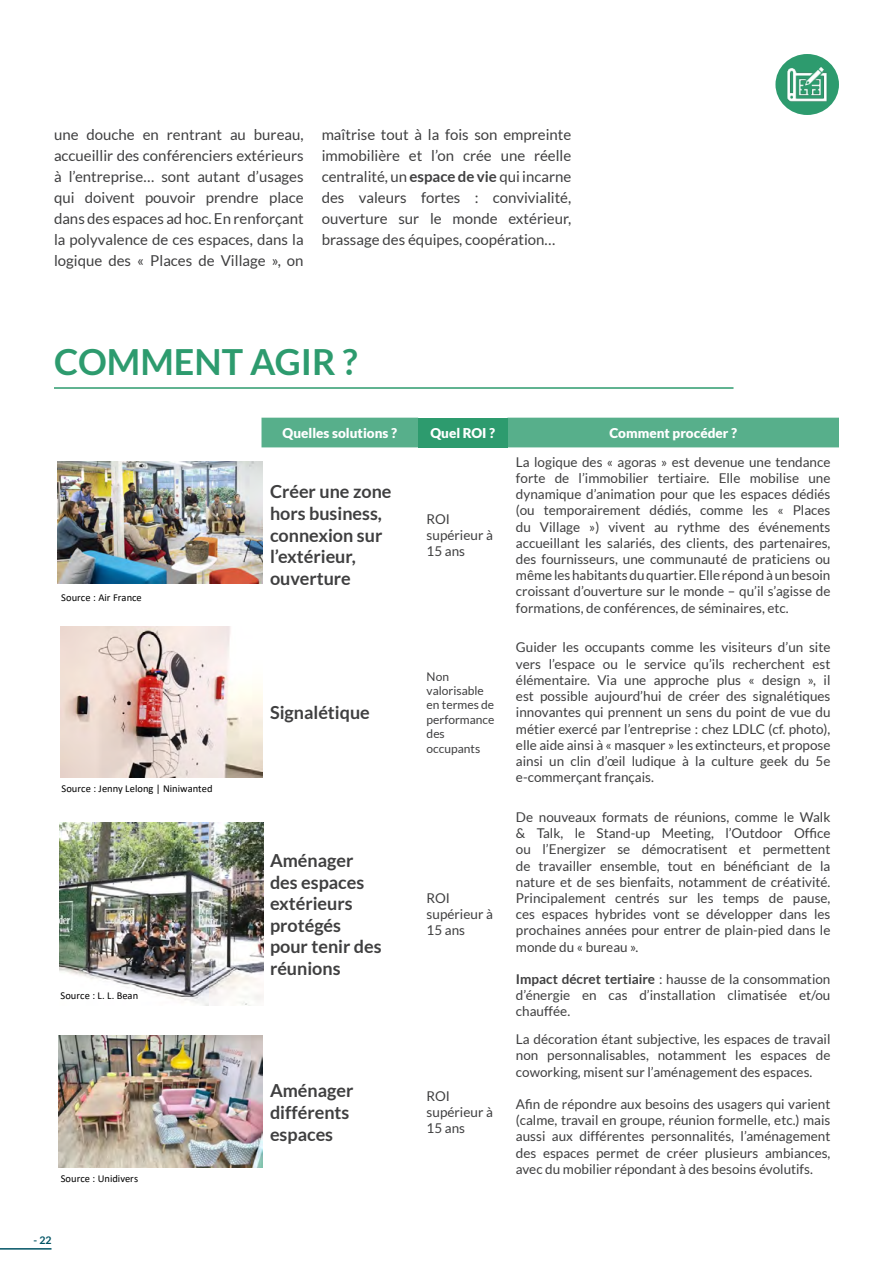
<style>
.page{position:relative;width:893px;height:1263px;background:#fff}
.page>*{position:absolute;margin:0;border:0;box-sizing:border-box;transform-origin:0 0}
.t1{font:700 36px "Lato";color:#2d9b6e}
.t2{font:700 18px/21.6px "Lato";color:#3f3f40}
.t3{font:15px/21px "Lato";color:#3f3f40;text-align:justify}
.t4{font:13.5px/16.2px "Lato";color:#3f3f40;text-align:justify}
.t5{font:900 13.5px "Lato";color:#fff}
.t6{font:12px/14.4px "Lato";color:#3f3f40}
.t7{font:10.5px "Calibri";letter-spacing:.005em;color:#000}
.t8{font:700 10.5px "Lato";color:#005364}
.s1{font-weight:700}
</style>
<div class="page">
<div style="left:261px;top:418px;width:578px;height:29px;background:#57af8b"></div>
<div style="left:418px;top:418px;width:89px;height:29px;background:#2d9b6e"></div>
<img style="left:58px;top:462px;width:204px;height:121px">
<img style="left:60px;top:627px;width:202px;height:150px">
<img style="left:60px;top:822px;width:203px;height:183px">
<img style="left:59px;top:1036px;width:204px;height:131px">
<hr style="left:54px;top:387px;width:679px;height:2px;background:#2d9b6e">
<div style="left:775px;top:54px;width:64px;height:61px;background:#2d9b6e;border-radius:50%"></div>
<img style="left:784px;top:62px;width:45px;height:45px">
<hr style="left:0;top:1248px;width:52px;height:1px;background:#005364">
<p class="t3" style="left:54px;top:124px;width:251px">une douche en rentrant au bureau, accueillir des conférenciers extérieurs à l’entreprise… sont autant d’usages qui doivent pouvoir prendre place dans des espaces ad hoc. En renforçant la polyvalence de ces espaces, dans la logique des « Places de Village », on</p>
<p class="t3" style="left:322px;top:124px;width:251px">maîtrise tout à la fois son empreinte immobilière et l’on crée une réelle centralité, un <span class="s1">espace de vie</span> qui incarne des valeurs fortes : convivialité, ouverture sur le monde extérieur, brassage des équipes, coopération…</p>
<h1 class="t1" style="left:54px;top:341px;width:305px">COMMENT AGIR ?</h1>
<p class="t7" style="left:61px;top:590px;width:82px">Source : Air France</p>
<p class="t7" style="left:61px;top:781px;width:153px">Source : Jenny Lelong | Niniwanted</p>
<p class="t7" style="left:60px;top:988px;width:79px">Source : L. L. Bean</p>
<p class="t7" style="left:61px;top:1171px;width:79px">Source : Unidivers</p>
<p class="t8" style="left:34px;top:1234px;width:19px">- 22</p>
<p class="t5" style="left:283px;top:425px;width:116px">Quelles solutions ?</p>
<p class="t5" style="left:430px;top:425px;width:66px">Quel ROI ?</p>
<p class="t5" style="left:609px;top:425px;width:129px">Comment procéder ?</p>
<h2 class="t2" style="left:270px;top:481px;width:123px">Créer une zone hors business, connexion sur l’extérieur, ouverture</h2>
<h2 class="t2" style="left:270px;top:701px;width:101px">Signalétique</h2>
<p class="t4" style="left:427px;top:510px;width:68px;text-align:left">ROI supérieur à<br>15 ans</p>
<p class="t6" style="left:427px;top:669px;width:69px">Non valorisable en termes de performance des occupants</p>
<h2 class="t2" style="left:270px;top:849px;width:113px">Aménager des espaces extérieurs protégés pour tenir des réunions</h2>
<p class="t4" style="left:427px;top:890px;width:68px;text-align:left">ROI supérieur à<br>15 ans</p>
<h2 class="t2" style="left:270px;top:1080px;width:85px">Aménager différents espaces</h2>
<p class="t4" style="left:427px;top:1088px;width:68px;text-align:left">ROI supérieur à<br>15 ans</p>
<p class="t4" style="left:516px;top:454px;width:316px">La logique des « agoras » est devenue une tendance forte de l’immobilier tertiaire. Elle mobilise une dynamique d’animation pour que les espaces dédiés (ou temporairement dédiés, comme les « Places du Village ») vivent au rythme des événements accueillant les salariés, des clients, des partenaires, des fournisseurs, une communauté de praticiens ou même les habitants du quartier. Elle répond à un besoin croissant d’ouverture sur le monde – qu’il s’agisse de formations, de conférences, de séminaires, etc.</p>
<p class="t4" style="left:516px;top:639px;width:316px">Guider les occupants comme les visiteurs d’un site vers l’espace ou le service qu’ils recherchent est élémentaire. Via une approche plus « design », il est possible aujourd’hui de créer des signalétiques innovantes qui prennent un sens du point de vue du métier exercé par l’entreprise : chez LDLC (cf. photo), elle aide ainsi à « masquer » les extincteurs, et propose ainsi un clin d’œil ludique à la culture geek du 5e e-commerçant français.</p>
<p class="t4" style="left:516px;top:809px;width:316px">De nouveaux formats de réunions, comme le Walk &amp; Talk, le Stand-up Meeting, l’Outdoor Office ou l’Energizer se démocratisent et permettent de travailler ensemble, tout en bénéficiant de la nature et de ses bienfaits, notamment de créativité.<br>Principalement centrés sur les temps de pause, ces espaces hybrides vont se développer dans les prochaines années pour entrer de plain-pied dans le monde du « bureau ».</p>
<p class="t4" style="left:516px;top:971px;width:316px"><span class="s1">Impact décret tertiaire</span> : hausse de la consommation d’énergie en cas d’installation climatisée et/ou chauffée.</p>
<p class="t4" style="left:516px;top:1031px;width:316px">La décoration étant subjective, les espaces de travail non personnalisables, notamment les espaces de coworking, misent sur l’aménagement des espaces.</p>
<p class="t4" style="left:516px;top:1096px;width:316px">Afin de répondre aux besoins des usagers qui varient (calme, travail en groupe, réunion formelle, etc.) mais aussi aux différentes personnalités, l’aménagement des espaces permet de créer plusieurs ambiances, avec du mobilier répondant à des besoins évolutifs.</p>
</div>
